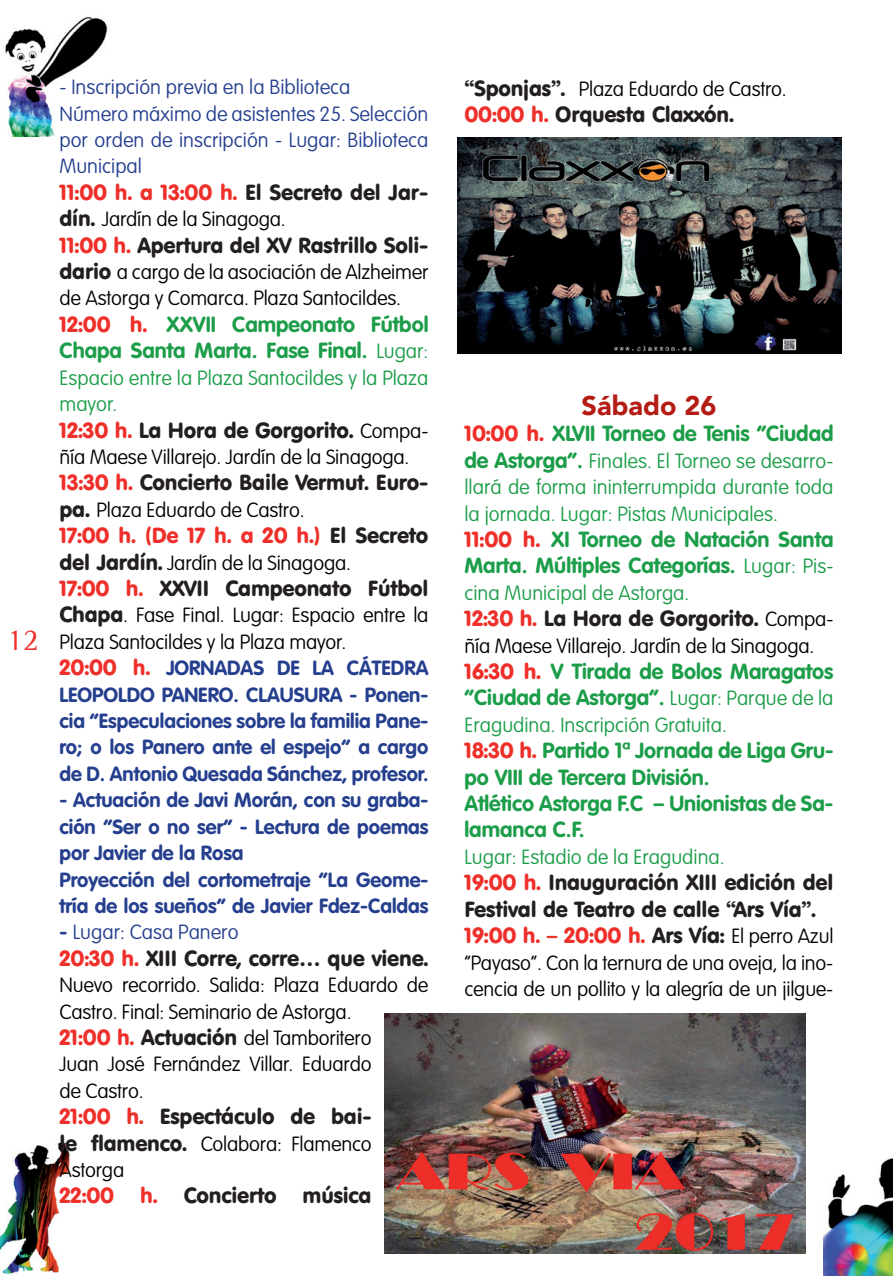
<style>
.page{position:relative;width:893px;height:1276px;background:#fff}
.page>*{position:absolute;margin:0;border:0;box-sizing:border-box;transform-origin:0 0}
.t1{font:30.9px "Rotis Semi Serif";color:#ee2f2a}
.t2{font:900 27px "Avenir";color:#b41d15}
.t3{font:21.6px/26.4px "VAG Rounded BT";letter-spacing:-.01em;color:#231f20}
.t4{font:700 21.6px/26.4px "VAG Rounded";color:#1c9d49}
.t5{font:21.6px "VAG Rounded BT";letter-spacing:-.01em;color:#ee2f2a}
.t6{font:100 20.4px/26.4px "VAG Rounded";letter-spacing:-.01em;color:#000}
.t7{font:700 20.4px/26.4px "VAG Rounded";color:#253f8e}
.t8{font:100 20.4px/26.4px "VAG Rounded";color:#1c9d49}
.t9{font:100 20.4px/26.4px "VAG Rounded";color:#253f8e}
.s1{color:#ee2f2a}
.s2{font-family:"VAG Rounded BT";font-weight:400;font-size:21.6px;color:#231f20}
.s3{font-family:"VAG Rounded BT";font-weight:400;color:#ee2f2a}
.s4{font-weight:100;font-size:20.4px}
.s5{font-family:"VAG Rounded";font-weight:100;font-size:20.4px;color:#000}
.s6{color:#231f20}
.s7{font-weight:100;color:#000}
.s8{font-family:"VAG Rounded BT";font-weight:400;font-size:21.6px;color:#ee2f2a}
.s9{font-weight:700}
.s10{font-weight:700;font-size:21.6px}
</style>
<div class="page">
<img style="left:0;top:1141px;width:70px;height:133px">
<img style="left:5px;top:16px;width:103px;height:120px">
<img style="left:823px;top:1158px;width:70px;height:118px">
<img style="left:384px;top:1014px;width:421px;height:239px">
<img style="left:458px;top:138px;width:384px;height:215px">
<h1 class="t1" style="left:7px;top:621px;width:34px">12</h1>
<p class="t9" style="left:60px;top:74px;width:370px">- Inscripción previa en la Biblioteca<br>Número máximo de asistentes 25. Selección por orden de inscripción - Lugar: Biblioteca Municipal</p>
<p class="t3" style="left:60px;top:178px;width:370px"><span class="s1">11:00 h. a 13:00 h.</span> El Secreto del Jar-</p>
<p class="t6" style="left:60px;top:206px;width:228px"><span class="s2">dín.</span> Jardín de la Sinagoga.</p>
<p class="t3" style="left:60px;top:231px;width:370px"><span class="s1">11:00 h.</span> Apertura del XV Rastrillo Soli-</p>
<p class="t6" style="left:60px;top:259px;width:370px"><span class="s2">dario</span> a cargo de la asociación de Alzheimer de Astorga y Comarca. Plaza Santocildes.</p>
<p class="t4" style="left:60px;top:311px;width:370px"><span class="s3">12:00 h.</span> XXVII Campeonato Fútbol<br>Chapa Santa Marta. Fase Final. <span class="s4">Lugar:</span></p>
<p class="t8" style="left:60px;top:364px;width:370px">Espacio entre la Plaza Santocildes y la Plaza mayor.</p>
<p class="t3" style="left:60px;top:416px;width:370px"><span class="s1">12:30 h.</span> La Hora de Gorgorito. <span class="s5">Compa-</span></p>
<p class="t6" style="left:60px;top:443px;width:351px">ñía Maese Villarejo. Jardín de la Sinagoga.</p>
<p class="t3" style="left:60px;top:469px;width:370px"><span class="s1">13:30 h.</span> Concierto Baile Vermut. Euro-</p>
<p class="t6" style="left:60px;top:496px;width:247px"><span class="s2">pa.</span> Plaza Eduardo de Castro.</p>
<p class="t5" style="left:60px;top:522px;width:370px">17:00 h. (De 17 h. a 20 h.) <span class="s6">El Secreto</span></p>
<p class="t6" style="left:60px;top:549px;width:293px"><span class="s2">del Jardín.</span> Jardín de la Sinagoga.</p>
<p class="t3" style="left:60px;top:574px;width:370px"><span class="s1">17:00 h.</span> XXVII Campeonato Fútbol</p>
<p class="t7" style="left:60px;top:602px;width:370px"><span class="s2">Chapa</span><span class="s7">. Fase Final. Lugar: Espacio entre la Plaza Santocildes y la Plaza mayor.<br></span><span class="s8">20:00 h.</span> JORNADAS DE LA CÁTEDRA LEOPOLDO PANERO. CLAUSURA - Ponen&shy;cia “Especulaciones sobre la familia Pane&shy;ro; o los Panero ante el espejo” a cargo de D. Antonio Quesada Sánchez, profesor.</p>
<p class="t7" style="left:60px;top:786px;width:370px">- Actuación de Javi Morán, con su graba&shy;ción “Ser o no ser” - Lectura de poemas por Javier de la Rosa<br>Proyección del cortometraje “La Geome&shy;tría de los sueños” de Javier Fdez-Caldas</p>
<p class="t9" style="left:60px;top:919px;width:181px"><span class="s9">-</span> Lugar: Casa Panero</p>
<p class="t3" style="left:60px;top:944px;width:370px"><span class="s1">20:30 h.</span> XIII Corre, corre… que viene.</p>
<p class="t6" style="left:60px;top:971px;width:370px">Nuevo recorrido. Salida: Plaza Eduardo de<br>Castro. Final: Seminario de Astorga.<br><span class="s8">21:00 h.</span> <span class="s2">Actuación</span> del Tamboritero<br>Juan José Fernández Villar. Eduardo<br>de Castro.</p>
<p class="t3" style="left:60px;top:1102px;width:314px"><span class="s1">21:00 h.</span> Espectáculo de bai-</p>
<p class="t6" style="left:60px;top:1130px;width:314px"><span class="s2">le flamenco.</span> Colabora: Flamenco<br>Astorga</p>
<p class="t3" style="left:60px;top:1182px;width:314px"><span class="s1">22:00 h.</span> Concierto música</p>
<p class="t6" style="left:464px;top:76px;width:324px"><span class="s2">“Sponjas”.</span> Plaza Eduardo de Castro.</p>
<p class="t3" style="left:464px;top:101px;width:271px"><span class="s1">00:00 h.</span> Orquesta Claxxón.</p>
<h2 class="t2" style="left:581px;top:382px;width:136px">Sábado 26</h2>
<p class="t4" style="left:464px;top:420px;width:370px"><span class="s3">10:00 h.</span> XLVII Torneo de Tenis “Ciudad</p>
<p class="t8" style="left:464px;top:447px;width:370px;text-align:justify"><span class="s10">de Astorga”.</span> Finales. El Torneo se desarro&shy;llará de forma ininterrumpida durante toda la jornada. Lugar: Pistas Municipales.</p>
<p class="t4" style="left:464px;top:526px;width:370px"><span class="s3">11:00 h.</span> XI Torneo de Natación Santa<br>Marta. Múltiples Categorías. <span class="s4">Lugar: Pis-</span></p>
<p class="t8" style="left:464px;top:579px;width:226px">cina Municipal de Astorga.</p>
<p class="t3" style="left:464px;top:605px;width:370px"><span class="s1">12:30 h.</span> La Hora de Gorgorito. <span class="s5">Compa-</span></p>
<p class="t6" style="left:464px;top:632px;width:351px">ñía Maese Villarejo. Jardín de la Sinagoga.</p>
<p class="t4" style="left:464px;top:658px;width:370px"><span class="s3">16:30 h.</span> V Tirada de Bolos Maragatos “Ciudad de Astorga”. <span class="s4">Lugar: Parque de la</span></p>
<p class="t8" style="left:464px;top:711px;width:264px">Eragudina. Inscripción Gratuita.</p>
<p class="t4" style="left:464px;top:737px;width:370px"><span class="s3">18:30 h.</span> Partido 1ª Jornada de Liga Gru&shy;po VIII de Tercera División.<br>Atlético Astorga F.C – Unionistas de Sa&shy;lamanca C.F.</p>
<p class="t8" style="left:464px;top:843px;width:262px">Lugar: Estadio de la Eragudina.</p>
<p class="t3" style="left:464px;top:869px;width:370px"><span class="s1">19:00 h.</span> Inauguración XIII edición del<br>Festival de Teatro de calle “Ars Vía”.<br><span class="s1">19:00 h. – 20:00 h.</span> Ars Vía: <span class="s5">El perro Azul</span></p>
<p class="t6" style="left:464px;top:949px;width:370px">“Payaso”. Con la ternura de una oveja, la ino&shy;cencia de un pollito y la alegría de un jilgue-</p>
</div>
